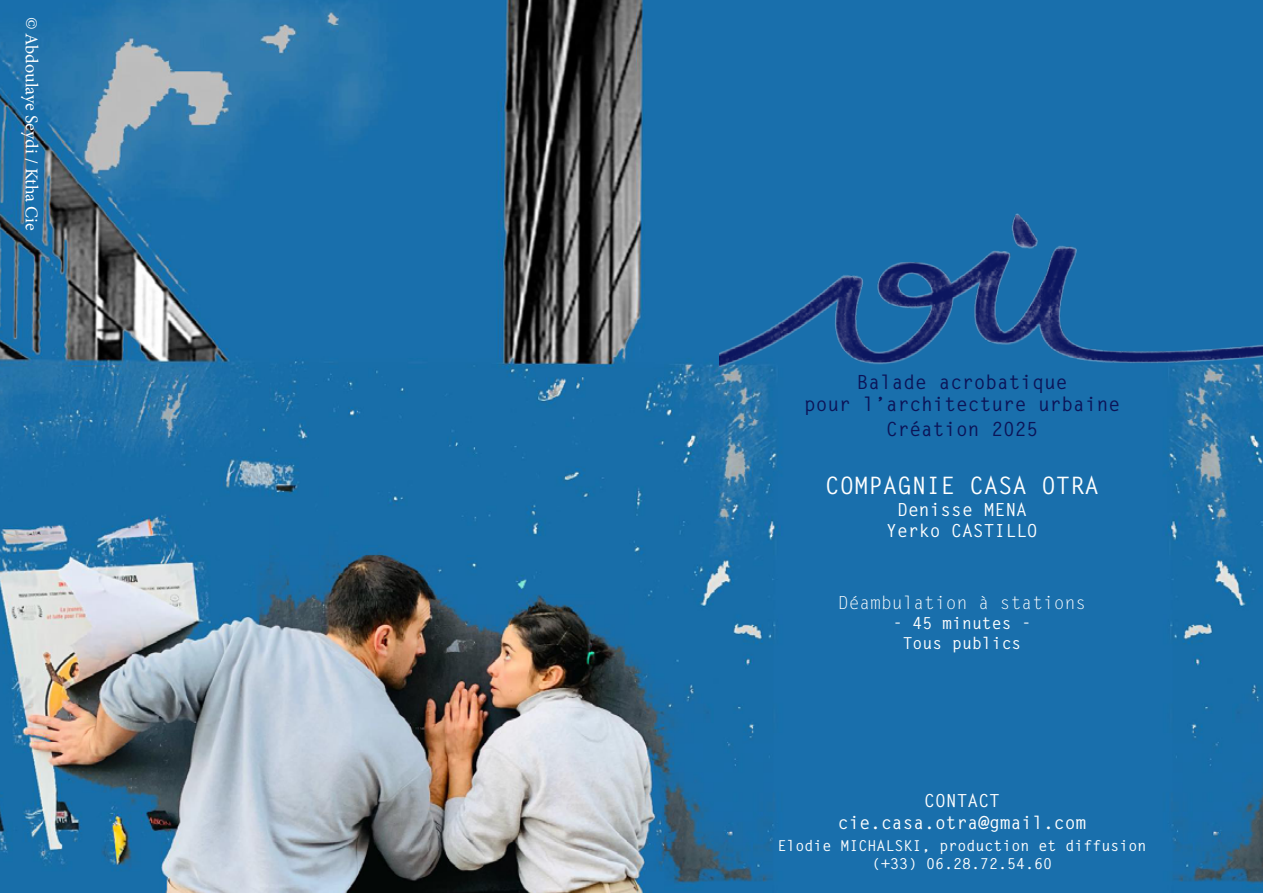
<style>
.page{position:relative;width:1263px;height:893px;background:#fff}
.page>*{position:absolute;margin:0;border:0;box-sizing:border-box;transform-origin:0 0}
.t1{font:700 24px "Letter Gothic Std";color:#fff}
.t2{font:700 19.5px/22.5px "Letter Gothic Std";color:#0c1457;text-align:center}
.t3{font:700 18px/21.6px "Letter Gothic Std";color:#fff;text-align:center}
.t4{font:18px "Minion Pro";color:#fff}
.t5{font:18px "Letter Gothic Std";color:#fff}
.t6{font:700 16.5px/19.8px "Letter Gothic Std";color:#fff;text-align:center}
.t7{font:700 15px/18px "Letter Gothic Std";color:#fff;text-align:center}
</style>
<div class="page">
<img style="left:0;top:0;width:887px;height:893px">
<div style="left:887px;top:0;width:376px;height:893px;background:#196fac"></div>
<img style="left:720px;top:206px;width:543px;height:161px">
<p class="t4" style="left:44px;top:17px;width:216px;rotate:90deg">© Abdoulaye Seydi / Ktha Cie</p>
<h2 class="t2" style="left:804px;top:371px;width:317px">Balade acrobatique<br>pour l’architecture urbaine</h2>
<h2 class="t2" style="left:886px;top:418px;width:154px">Création 2025</h2>
<h1 class="t1" style="left:825px;top:471px;width:275px">COMPAGNIE CASA OTRA</h1>
<p class="t3" style="left:886px;top:499px;width:153px">Denisse MENA<br>Yerko CASTILLO</p>
<p class="t5" style="left:838px;top:592px;width:250px">Déambulation à stations</p>
<p class="t6" style="left:893px;top:613px;width:140px">- 45 minutes -<br>Tous publics</p>
<p class="t3" style="left:838px;top:790px;width:250px">CONTACT cie.casa.otra@gmail.com</p>
<p class="t7" style="left:778px;top:836px;width:371px">Elodie MICHALSKI, production et diffusion (+33) 06.28.72.54.60</p>
</div>
